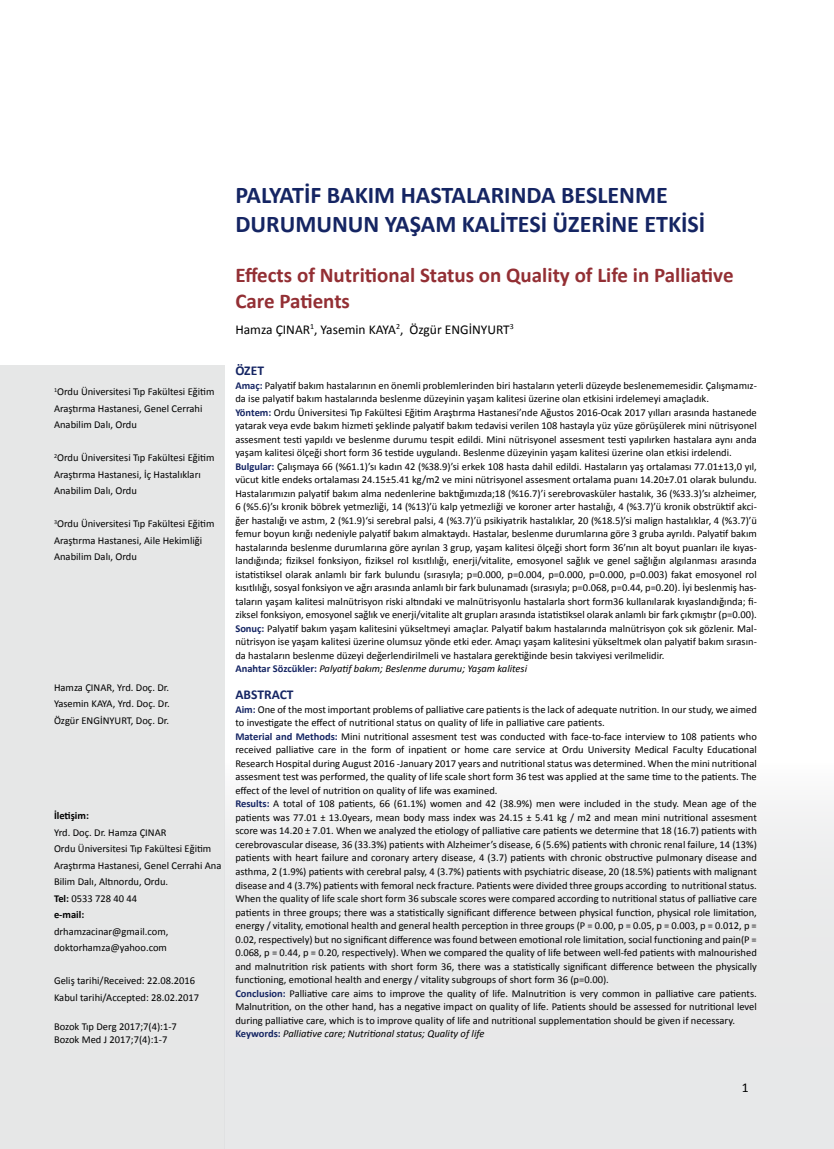
<style>
.page{position:relative;width:834px;height:1149px;background:#fff}
.page>*{position:absolute;margin:0;border:0;box-sizing:border-box;transform-origin:0 0}
.t1{font:700 24px/28.8px "Calibri";color:#152563}
.t2{font:700 21px/25.2px "Calibri";color:#932f34}
.t3{font:13.5px "Calibri";color:#000}
.t4{font:700 13.5px "Calibri";color:#152563}
.t5{font:10.5px/13.5px "Calibri";color:#000}
.t6{font:700 10.5px "Calibri";color:#000}
.s1{font-weight:700}
.s2{font-weight:700;color:#152563}
.s3{font-style:italic}
</style>
<div class="page">
<div style="left:224px;top:763px;width:609px;height:385px;background:linear-gradient(to bottom,#f4f4f4,#e3e4e5)"></div>
<div style="left:0;top:365px;width:224px;height:783px;background:#e6e7e7"></div>
<p class="t5" style="left:54px;top:383px;width:162px;line-height:16.5px"><sup>1</sup>Ordu Üniversitesi Tıp Fakültesi Eğitim<br>Araştırma Hastanesi, Genel Cerrahi<br>Anabilim Dalı, Ordu</p>
<p class="t5" style="left:54px;top:449px;width:162px;line-height:16.5px"><sup>2</sup>Ordu Üniversitesi Tıp Fakültesi Eğitim<br>Araştırma Hastanesi, İç Hastalıkları<br>Anabilim Dalı, Ordu</p>
<p class="t5" style="left:54px;top:515px;width:162px;line-height:16.5px"><sup>3</sup>Ordu Üniversitesi Tıp Fakültesi Eğitim<br>Araştırma Hastanesi, Aile Hekimliği<br>Anabilim Dalı, Ordu</p>
<p class="t5" style="left:54px;top:678px;width:117px;line-height:16.5px;text-align:justify">Hamza ÇINAR, Yrd. Doç. Dr.<br>Yasemin KAYA, Yrd. Doç. Dr.<br>Özgür ENGİNYURT, Doç. Dr.</p>
<p class="t6" style="left:54px;top:809px;width:36px">İletişim:</p>
<p class="t5" style="left:54px;top:823px;width:169px;line-height:16.5px">Yrd. Doç. Dr. Hamza ÇINAR<br>Ordu Üniversitesi Tıp Fakültesi Eğitim<br>Araştırma Hastanesi, Genel Cerrahi Ana<br>Bilim Dalı, Altınordu, Ordu.<br><span class="s1">Tel:</span> 0533 728 40 44<br><span class="s1">e-mail:</span></p>
<p class="t5" style="left:54px;top:922px;width:116px;line-height:16.5px">drhamzacinar@gmail.com, doktorhamza@yahoo.com</p>
<p class="t5" style="left:54px;top:971px;width:147px;line-height:16.5px">Geliş tarihi/Received: 22.08.2016<br>Kabul tarihi/Accepted: 28.02.2017</p>
<p class="t5" style="left:54px;top:1019px;width:124px;line-height:12.6px">Bozok Tıp Derg 2017;7(4):1-7<br>Bozok Med J 2017;7(4):1-7</p>
<h1 class="t1" style="left:235px;top:179px;width:471px">PALYATİF BAKIM HASTALARINDA BESLENME<br>DURUMUNUN YAŞAM KALİTESİ ÜZERİNE ETKİSİ</h1>
<h2 class="t2" style="left:235px;top:262px;width:499px">Effects of Nutritional Status on Quality of Life in Palliative<br>Care Patients</h2>
<p class="t3" style="left:235px;top:320px;width:280px">Hamza ÇINAR<sup>1</sup>, Yasemin KAYA<sup>2</sup>, Özgür ENGİNYURT<sup>3</sup></p>
<p class="t4" style="left:235px;top:362px;width:30px">ÖZET</p>
<p class="t5" style="left:235px;top:378px;width:523px"><span class="s2">Amaç:</span> Palyatif bakım hastalarının en önemli problemlerinden biri hastaların yeterli düzeyde beslenememesidir. Çalışmamız&shy;da ise palyatif bakım hastalarında beslenme düzeyinin yaşam kalitesi üzerine olan etkisini irdelemeyi amaçladık.<br><span class="s2">Yöntem:</span> Ordu Üniversitesi Tıp Fakültesi Eğitim Araştırma Hastanesi’nde Ağustos 2016-Ocak 2017 yılları arasında hastanede yatarak veya evde bakım hizmeti şeklinde palyatif bakım tedavisi verilen 108 hastayla yüz yüze görüşülerek mini nütrisyonel assesment testi yapıldı ve beslenme durumu tespit edildi. Mini nütrisyonel assesment testi yapılırken hastalara aynı anda yaşam kalitesi ölçeği short form 36 testide uygulandı. Beslenme düzeyinin yaşam kalitesi üzerine olan etkisi irdelendi.<br><span class="s2">Bulgular:</span> Çalışmaya 66 (%61.1)’sı kadın 42 (%38.9)’si erkek 108 hasta dahil edildi. Hastaların yaş ortalaması 77.01±13,0 yıl, vücut kitle endeks ortalaması 24.15±5.41 kg/m2 ve mini nütrisyonel assesment ortalama puanı 14.20±7.01 olarak bulundu.<br>Hastalarımızın palyatif bakım alma nedenlerine baktığımızda;18 (%16.7)’i serebrovasküler hastalık, 36 (%33.3)’sı alzheimer, 6 (%5.6)’sı kronik böbrek yetmezliği, 14 (%13)’ü kalp yetmezliği ve koroner arter hastalığı, 4 (%3.7)’ü kronik obstrüktif akci&shy;ğer hastalığı ve astım, 2 (%1.9)‘si serebral palsi, 4 (%3.7)’ü psikiyatrik hastalıklar, 20 (%18.5)’si malign hastalıklar, 4 (%3.7)’ü femur boyun kırığı nedeniyle palyatif bakım almaktaydı. Hastalar, beslenme durumlarına göre 3 gruba ayrıldı. Palyatif bakım hastalarında beslenme durumlarına göre ayrılan 3 grup, yaşam kalitesi ölçeği short form 36’nın alt boyut puanları ile kıyas&shy;landığında; fiziksel fonksiyon, fiziksel rol kısıtlılığı, enerji/vitalite, emosyonel sağlık ve genel sağlığın algılanması arasında istatistiksel olarak anlamlı bir fark bulundu (sırasıyla; p=0.000, p=0.004, p=0.000, p=0.000, p=0.003) fakat emosyonel rol kısıtlılığı, sosyal fonksiyon ve ağrı arasında anlamlı bir fark bulunamadı (sırasıyla; p=0.068, p=0.44, p=0.20). İyi beslenmiş has&shy;taların yaşam kalitesi malnütrisyon riski altındaki ve malnütrisyonlu hastalarla short form36 kullanılarak kıyaslandığında; fi&shy;ziksel fonksiyon, emosyonel sağlık ve enerji/vitalite alt grupları arasında istatistiksel olarak anlamlı bir fark çıkmıştır (p=0.00).<br><span class="s2">Sonuç:</span> Palyatif bakım yaşam kalitesini yükseltmeyi amaçlar. Palyatif bakım hastalarında malnütrisyon çok sık gözlenir. Mal&shy;nütrisyon ise yaşam kalitesi üzerine olumsuz yönde etki eder. Amaçı yaşam kalitesini yükseltmek olan palyatif bakım sırasın&shy;da hastaların beslenme düzeyi değerlendirilmeli ve hastalara gerektiğinde besin takviyesi verilmelidir.<br><span class="s2">Anahtar Sözcükler:</span> <span class="s3">Palyatif bakım; Beslenme durumu; Yaşam kalitesi</span></p>
<p class="t4" style="left:235px;top:686px;width:60px">ABSTRACT</p>
<p class="t5" style="left:235px;top:702px;width:523px"><span class="s2">Aim:</span> One of the most important problems of palliative care patients is the lack of adequate nutrition. In our study, we aimed to investigate the effect of nutritional status on quality of life in palliative care patients.<br><span class="s2">Material and Methods:</span> Mini nutritional assesment test was conducted with face-to-face interview to 108 patients who received palliative care in the form of inpatient or home care service at Ordu University Medical Faculty Educational Research Hospital during August 2016 -January 2017 years and nutritional status was determined. When the mini nutritional assesment test was performed, the quality of life scale short form 36 test was applied at the same time to the patients. The effect of the level of nutrition on quality of life was examined.<br><span class="s2">Results:</span> A total of 108 patients, 66 (61.1%) women and 42 (38.9%) men were included in the study. Mean age of the patients was 77.01 ± 13.0years, mean body mass index was 24.15 ± 5.41 kg / m2 and mean mini nutritional assesment score was 14.20 ± 7.01. When we analyzed the etiology of palliative care patients we determine that 18 (16.7) patients with cerebrovascular disease, 36 (33.3%) patients with Alzheimer’s disease, 6 (5.6%) patients with chronic renal failure, 14 (13%) patients with heart failure and coronary artery disease, 4 (3.7) patients with chronic obstructive pulmonary disease and asthma, 2 (1.9%) patients with cerebral palsy, 4 (3.7%) patients with psychiatric disease, 20 (18.5%) patients with malignant disease and 4 (3.7%) patients with femoral neck fracture. Patients were divided three groups according to nutritional status.<br>When the quality of life scale short form 36 subscale scores were compared according to nutritional status of palliative care patients in three groups; there was a statistically significant difference between physical function, physical role limitation, energy / vitality, emotional health and general health perception in three groups (P = 0.00, p = 0.05, p = 0.003, p = 0.012, p = 0.02, respectively) but no significant difference was found between emotional role limitation, social functioning and pain(P = 0.068, p = 0.44, p = 0.20, respectively). When we compared the quality of life between well-fed patients with malnourished and malnutrition risk patients with short form 36, there was a statistically significant difference between the physically functioning, emotional health and energy / vitality subgroups of short form 36 (p=0.00).<br><span class="s2">Conclusion:</span> Palliative care aims to improve the quality of life. Malnutrition is very common in palliative care patients.<br>Malnutrition, on the other hand, has a negative impact on quality of life. Patients should be assessed for nutritional level during palliative care, which is to improve quality of life and nutritional supplementation should be given if necessary.<br><span class="s2">Keywords:</span> <span class="s3">Palliative care; Nutritional status; Quality of life</span></p>
<p class="t3" style="left:741px;top:1079px;width:8px">1</p>
</div>
